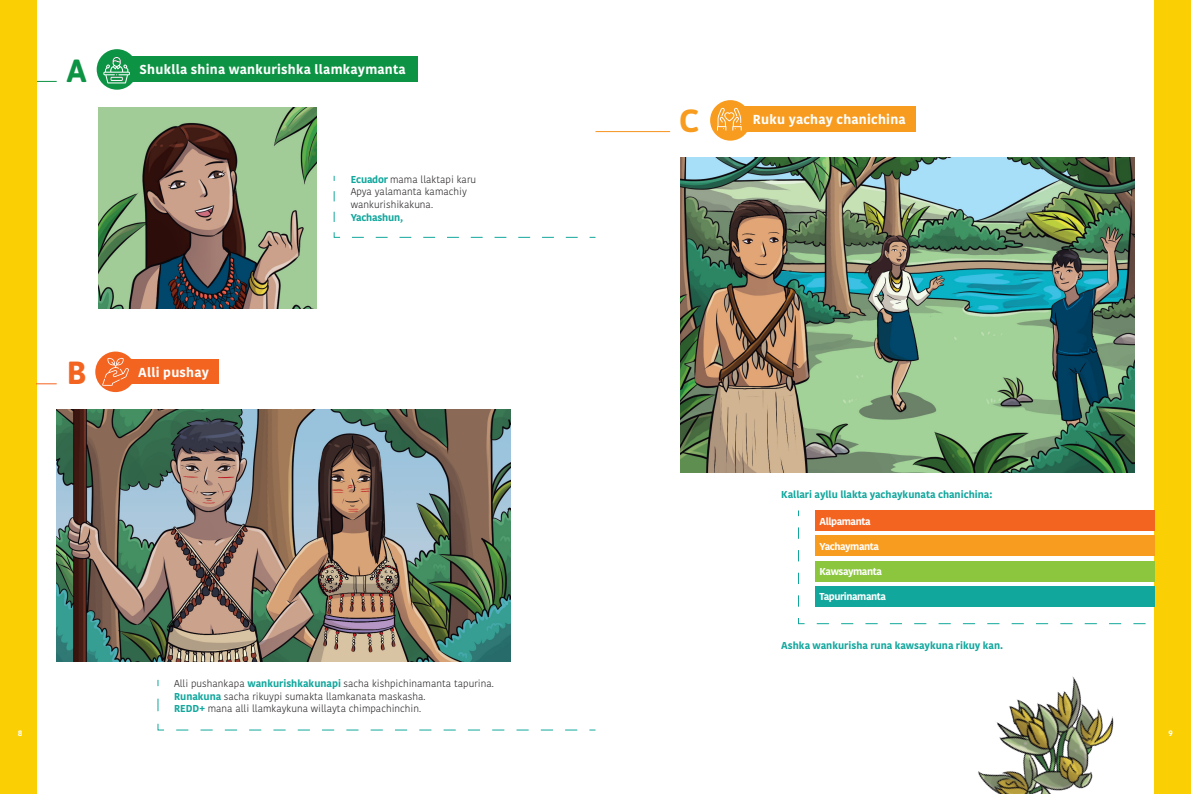
<style>
.page{position:relative;width:1191px;height:794px;background:#fff}
.page>*{position:absolute;margin:0;border:0;box-sizing:border-box;transform-origin:0 0}
.t1{font:700 32px "Asap";color:#0d9344}
.t2{font:700 32px "Asap";color:#f36421}
.t3{font:700 32px "Asap";color:#f89c20}
.t4{font:700 13px "Kohinoor";letter-spacing:.02em;color:#fff}
.t5{font:300 10px/12.6px "Kohinoor";color:#231f20}
.t6{font:700 10px "Kohinoor";color:#12a79d}
.t7{font:700 10px "Kohinoor";letter-spacing:-.04em;color:#fff}
.t8{font:700 10px "Kohinoor";letter-spacing:-.02em;color:#12a79d}
.t9{font:700 8px "Kohinoor";color:#fff}
.s1{font-weight:700;color:#12a79d}
</style>
<div class="page">
<img style="left:99px;top:107px;width:218px;height:202px">
<img style="left:57px;top:409px;width:453px;height:252px">
<img style="left:680px;top:157px;width:454px;height:315px">
<img style="left:978px;top:676px;width:136px;height:118px">
<div style="left:97px;top:49px;width:40px;height:41px;background:#0d9344;border-radius:50%"></div>
<div style="left:95px;top:351px;width:41px;height:41px;background:#f36421;border-radius:50%"></div>
<hr style="left:0;top:81px;width:57px;height:1px;background:#0d9344">
<div style="left:131px;top:57px;width:286px;height:25px;background:#0d9344"></div>
<div style="left:130px;top:359px;width:88px;height:25px;background:#f36421"></div>
<hr style="left:0;top:383px;width:57px;height:1px;background:#f36421">
<svg style="left:157px;top:679px;width:439px;height:52px"></svg>
<svg style="left:334px;top:175px;width:262px;height:63px"></svg>
<svg style="left:103px;top:57px;width:27px;height:26px"></svg>
<svg style="left:102px;top:358px;width:27px;height:28px"></svg>
<div style="left:710px;top:100px;width:40px;height:41px;background:#f89c20;border-radius:50%"></div>
<hr style="left:595px;top:131px;width:75px;height:1px;background:#f7931d">
<svg style="left:798px;top:510px;width:357px;height:114px"></svg>
<div style="left:815px;top:510px;width:343px;height:21px;background:#f36421"></div>
<div style="left:815px;top:535px;width:343px;height:21px;background:#f89c20"></div>
<div style="left:815px;top:561px;width:343px;height:20px;background:#8bc63e"></div>
<div style="left:815px;top:586px;width:343px;height:20px;background:#12a79d"></div>
<svg style="left:717px;top:108px;width:24px;height:23px"></svg>
<div style="left:744px;top:107px;width:171px;height:25px;background:#f89c20"></div>
<div style="left:1155px;top:0;width:36px;height:794px;background:#fad004"></div>
<div style="left:0;top:0;width:36px;height:794px;background:#fad004"></div>
<h1 class="t1" style="left:67px;top:48px;width:21px">A</h1>
<h2 class="t4" style="left:139px;top:61px;width:268px">Shuklla shina wankurishka llamkaymanta</h2>
<p class="t5" style="left:351px;top:173px;width:127px"><span class="s1">Ecuador</span> mama llaktapi karu<br>Apya yalamanta kamachiy wankurishikakuna.</p>
<p class="t8" style="left:351px;top:210px;width:54px">Yachashun,</p>
<h1 class="t2" style="left:67px;top:350px;width:20px">B</h1>
<h2 class="t4" style="left:138px;top:364px;width:72px">Alli pushay</h2>
<p class="t5" style="left:174px;top:677px;width:321px">Alli pushankapa <span class="s1">wankurishkakunapi</span> sacha kishpichinamanta tapurina.<br><span class="s1">Runakuna</span> sacha rikuypi sumakta llamkanata maskasha.<br><span class="s1">REDD+</span> mana alli llamkaykuna willayta chimpachinchin.</p>
<h1 class="t3" style="left:679px;top:98px;width:21px">C</h1>
<h2 class="t4" style="left:753px;top:111px;width:154px">Ruku yachay chanichina</h2>
<p class="t6" style="left:781px;top:488px;width:213px">Kallari ayllu llakta yachaykunata chanichina:</p>
<p class="t7" style="left:819px;top:514px;width:52px">Allpamanta</p>
<p class="t7" style="left:819px;top:539px;width:61px">Yachaymanta</p>
<p class="t7" style="left:819px;top:565px;width:64px">Kawsaymanta</p>
<p class="t7" style="left:819px;top:590px;width:68px">Tapurinamanta</p>
<p class="t6" style="left:781px;top:639px;width:223px">Ashka wankurisha runa kawsaykuna rikuy kan.</p>
<p class="t9" style="left:18px;top:728px;width:6px">8</p>
<p class="t9" style="left:1168px;top:728px;width:6px">9</p>
</div>
